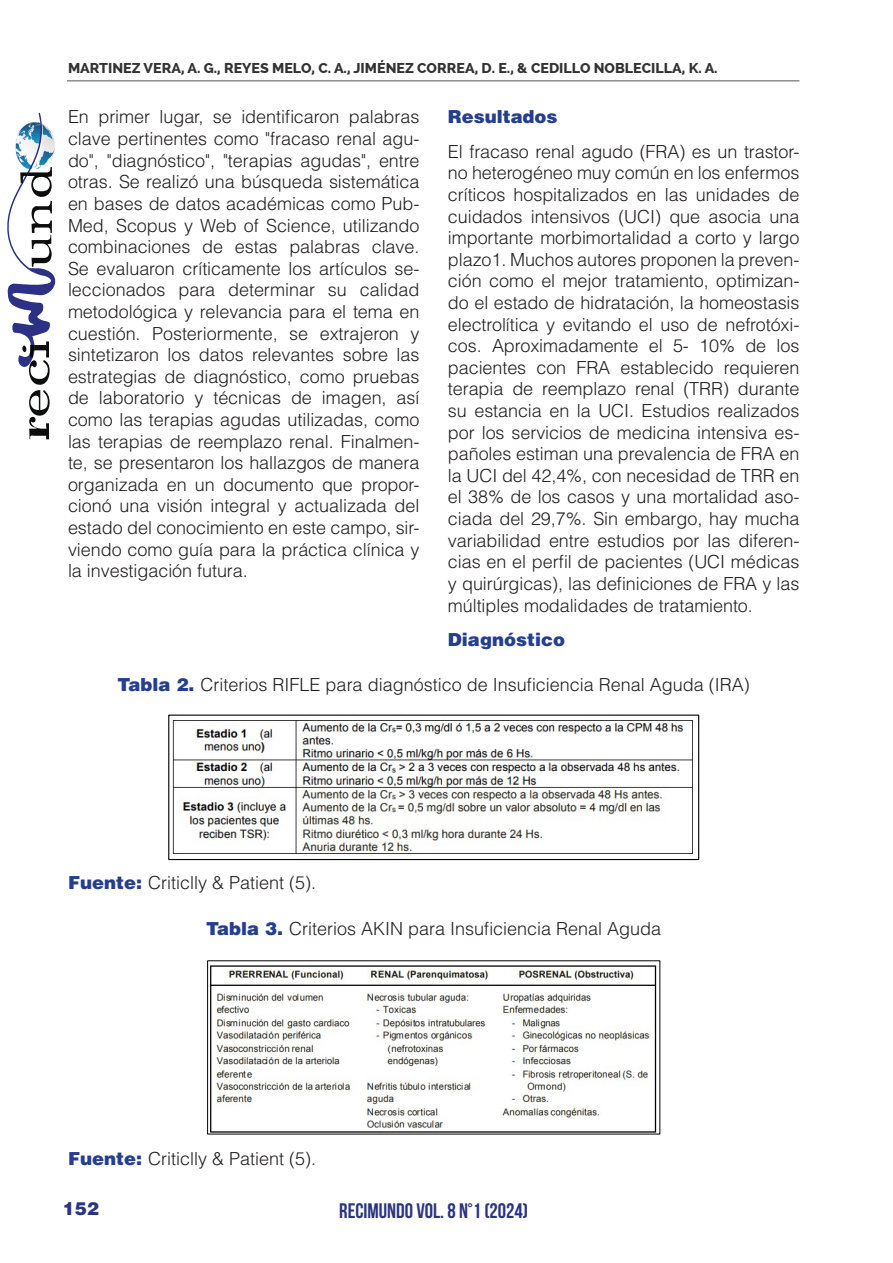
<style>
.page{position:relative;width:893px;height:1263px;background:#fff}
.page>*{position:absolute;margin:0;border:0;box-sizing:border-box;transform-origin:0 0}
.t1{font:700 21px "Bebas Neue";color:#2b3481}
.t2{font:300 18px/21.6px "Helvetica LT Std";color:#231f20;text-align:justify}
.t3{font:900 18px "Helvetica LT Std";color:#253f8e}
.t4{font:900 18px "Helvetica LT Std";color:#2b3481}
.t5{font:800 14.25px "Raleway";color:#333}
.s1{font-weight:900;color:#253f8e}
</style>
<div class="page">
<hr style="left:67px;top:80px;width:732px;height:1px;background:#545557">
<svg style="left:7px;top:113px;width:48px;height:326px"></svg>
<img style="left:172px;top:720px;width:521px;height:134px">
<div style="left:168px;top:714px;width:531px;height:146px;border:1px solid #000"></div>
<img style="left:210px;top:965px;width:447px;height:167px">
<p class="t5" style="left:68px;top:60px;width:651px">MARTINEZ VERA, A. G., REYES MELO, C. A., JIMÉNEZ CORREA, D. E., &amp; CEDILLO NOBLECILLA, K. A.</p>
<p class="t2" style="left:68px;top:106px;width:353px">En primer lugar, se identificaron palabras clave pertinentes como "fracaso renal agu&shy;do", "diagnóstico", "terapias agudas", entre otras. Se realizó una búsqueda sistemática en bases de datos académicas como Pub-Med, Scopus y Web of Science, utilizando combinaciones de estas palabras clave.<br>Se evaluaron críticamente los artículos se&shy;leccionados para determinar su calidad metodológica y relevancia para el tema en cuestión. Posteriormente, se extrajeron y sintetizaron los datos relevantes sobre las estrategias de diagnóstico, como pruebas de laboratorio y técnicas de imagen, así como las terapias agudas utilizadas, como las terapias de reemplazo renal. Finalmen&shy;te, se presentaron los hallazgos de manera organizada en un documento que propor&shy;cionó una visión integral y actualizada del estado del conocimiento en este campo, sir&shy;viendo como guía para la práctica clínica y la investigación futura.</p>
<p class="t3" style="left:448px;top:105px;width:111px">Resultados</p>
<p class="t2" style="left:448px;top:140px;width:353px">El fracaso renal agudo (FRA) es un trastor&shy;no heterogéneo muy común en los enfermos críticos hospitalizados en las unidades de cuidados intensivos (UCI) que asocia una importante morbimortalidad a corto y largo plazo1. Muchos autores proponen la preven&shy;ción como el mejor tratamiento, optimizan&shy;do el estado de hidratación, la homeostasis electrolítica y evitando el uso de nefrotóxi&shy;cos. Aproximadamente el 5- 10% de los pacientes con FRA establecido requieren terapia de reemplazo renal (TRR) durante su estancia en la UCI. Estudios realizados por los servicios de medicina intensiva es&shy;pañoles estiman una prevalencia de FRA en la UCI del 42,4%, con necesidad de TRR en el 38% de los casos y una mortalidad aso&shy;ciada del 29,7%. Sin embargo, hay mucha variabilidad entre estudios por las diferen&shy;cias en el perfil de pacientes (UCI médicas y quirúrgicas), las definiciones de FRA y las múltiples modalidades de tratamiento.</p>
<p class="t3" style="left:448px;top:628px;width:119px">Diagnóstico</p>
<p class="t2" style="left:118px;top:674px;width:634px"><span class="s1">Tabla 2.</span> Criterios RIFLE para diagnóstico de Insuficiencia Renal Aguda (IRA)</p>
<p class="t2" style="left:68px;top:872px;width:250px"><span class="s1">Fuente:</span> Criticlly &amp; Patient (5).</p>
<p class="t2" style="left:206px;top:918px;width:457px"><span class="s1">Tabla 3.</span> Criterios AKIN para Insuficiencia Renal Aguda</p>
<p class="t2" style="left:68px;top:1148px;width:250px"><span class="s1">Fuente:</span> Criticlly &amp; Patient (5).</p>
<p class="t4" style="left:63px;top:1197px;width:38px">152</p>
<p class="t1" style="left:339px;top:1199px;width:190px">RECIMUNDO VOL. 8 N°1 (2024)</p>
</div>
